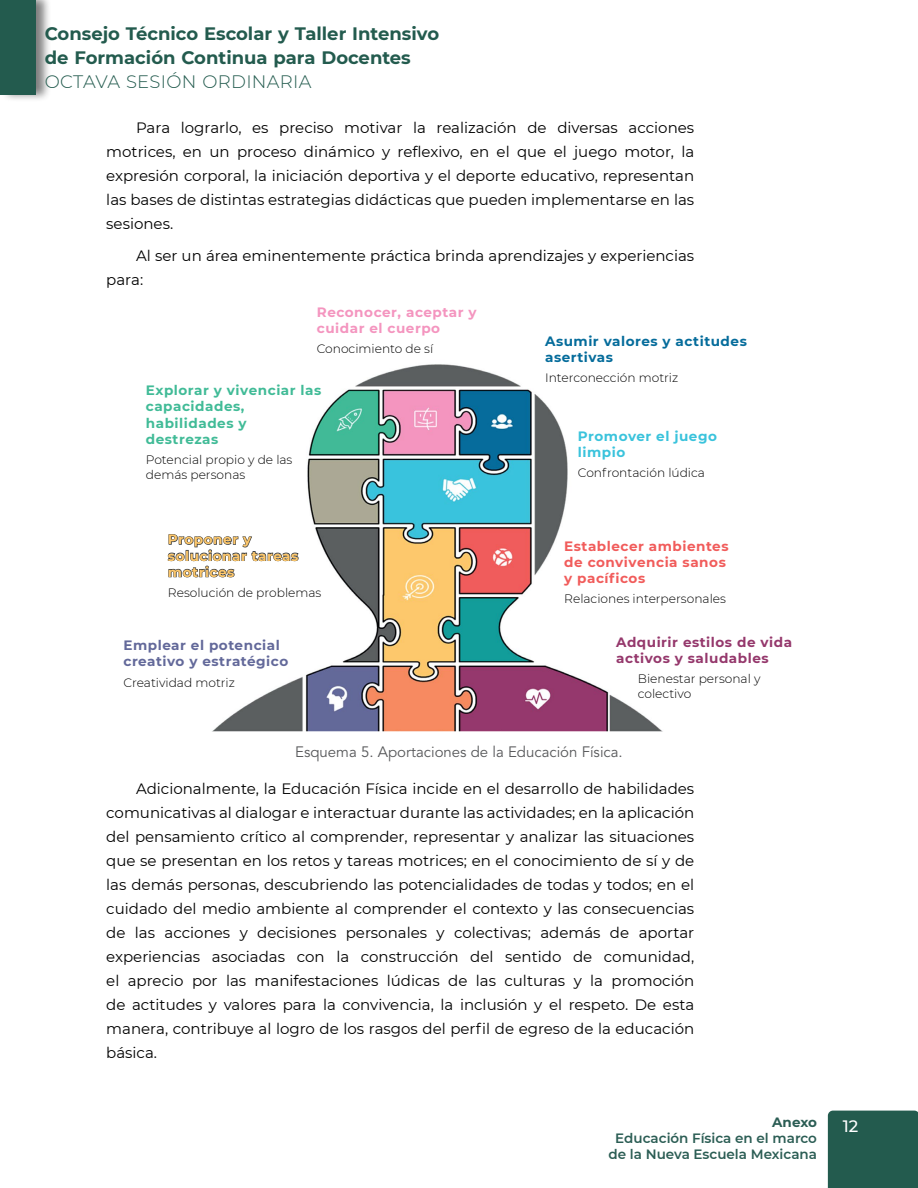
<style>
.page{position:relative;width:918px;height:1188px;background:#fff}
.page>*{position:absolute;margin:0;border:0;box-sizing:border-box;transform-origin:0 0}
.t1{font:700 18px/24px "Montserrat";color:#235b4e}
.t2{font:300 18px "Montserrat";letter-spacing:.015em;color:#235b4e}
.t3{font:500 16.5px "Montserrat";color:#fff}
.t4{font:15px/24px "Montserrat";color:#000;text-align:justify}
.t5{font:15px "Avenir LT Std";color:#58595b}
.t6{font:700 13.5px/16.2px "Montserrat";letter-spacing:.04em;color:#41bb97}
.t7{font:600 13.5px/16.2px "Montserrat";color:#2b5d54;text-align:center}
.t8{font:700 13.5px/16.2px "Montserrat";letter-spacing:.04em;color:#f15c5b}
.t9{font:700 13.5px/16.2px "Montserrat";letter-spacing:.04em;color:#95386c}
.t10{font:700 13.5px/16.2px "Montserrat";letter-spacing:.04em;color:#63699a}
.t11{font:700 13.5px/16.2px "Montserrat";letter-spacing:.04em;color:#fec86c}
.t12{font:700 13.5px/16.2px "Montserrat";letter-spacing:.04em;color:#f495bf}
.t13{font:700 13.5px/16.2px "Montserrat";letter-spacing:.04em;color:#056c9b}
.t14{font:700 13.5px/16.2px "Montserrat";letter-spacing:.04em;color:#3ac3dc}
.t15{font:700 13.5px "Montserrat";letter-spacing:-.005em;color:#2b5d54}
.t16{font:300 12.15px/14.7px "Montserrat";color:#000}
</style>
<div class="page">
<div style="left:828px;top:1111px;width:90px;height:77px;background:#235b4e"></div>
<div style="left:0;top:0;width:52px;height:103px;background:#000;opacity:.5"></div>
<div style="left:0;top:0;width:35px;height:94px;background:#235b4e"></div>
<svg style="left:167px;top:534px;width:36px;height:44px"></svg>
<img style="left:203px;top:364px;width:459px;height:367px">
<p class="t1" style="left:45px;top:21px;width:396px">Consejo Técnico Escolar y Taller Intensivo de Formación Continua para Docentes</p>
<p class="t2" style="left:45px;top:70px;width:268px">OCTAVA SESIÓN ORDINARIA</p>
<p class="t4" style="left:106px;top:115px;width:590px;text-indent:30px">Para lograrlo, es preciso motivar la realización de diversas acciones motrices, en un proceso dinámico y reflexivo, en el que el juego motor, la expresión corporal, la iniciación deportiva y el deporte educativo, representan las bases de distintas estrategias didácticas que pueden implementarse en las sesiones.</p>
<p class="t4" style="left:106px;top:243px;width:589px;text-indent:30px">Al ser un área eminentemente práctica brinda aprendizajes y experiencias para:</p>
<p class="t12" style="left:317px;top:303px;width:161px">Reconocer, aceptar y cuidar el cuerpo</p>
<p class="t16" style="left:317px;top:341px;width:118px">Conocimiento de sí</p>
<p class="t13" style="left:545px;top:332px;width:203px">Asumir valores y actitudes asertivas</p>
<p class="t16" style="left:545px;top:370px;width:135px">Interconección motriz</p>
<p class="t6" style="left:146px;top:382px;width:177px">Explorar y vivenciar las capacidades, habilidades y destrezas</p>
<p class="t16" style="left:146px;top:452px;width:148px">Potencial propio y de las demás personas</p>
<p class="t11" style="left:168px;top:531px;width:132px">Proponer y solucionar tareas motrices</p>
<p class="t16" style="left:168px;top:585px;width:155px">Resolución de problemas</p>
<p class="t10" style="left:123px;top:637px;width:166px">Emplear el potencial creativo y estratégico</p>
<p class="t16" style="left:123px;top:675px;width:113px">Creatividad motriz</p>
<p class="t14" style="left:578px;top:427px;width:141px">Promover el juego limpio</p>
<p class="t16" style="left:578px;top:465px;width:129px">Confrontación lúdica</p>
<p class="t8" style="left:564px;top:537px;width:166px">Establecer ambientes de convivencia sanos y pacíficos</p>
<p class="t16" style="left:564px;top:591px;width:163px">Relaciones interpersonales</p>
<p class="t9" style="left:616px;top:633px;width:177px">Adquirir estilos de vida activos y saludables</p>
<p class="t16" style="left:638px;top:671px;width:124px">Bienestar personal y colectivo</p>
<p class="t5" style="left:295px;top:743px;width:329px">Esquema 5. Aportaciones de la Educación Física.</p>
<p class="t4" style="left:106px;top:776px;width:590px;text-indent:30px">Adicionalmente, la Educación Física incide en el desarrollo de habilidades comunicativas al dialogar e interactuar durante las actividades; en la aplicación del pensamiento crítico al comprender, representar y analizar las situaciones que se presentan en los retos y tareas motrices; en el conocimiento de sí y de las demás personas, descubriendo las potencialidades de todas y todos; en el cuidado del medio ambiente al comprender el contexto y las consecuencias de las acciones y decisiones personales y colectivas; además de aportar experiencias asociadas con la construcción del sentido de comunidad, el aprecio por las manifestaciones lúdicas de las culturas y la promoción de actitudes y valores para la convivencia, la inclusión y el respeto. De esta manera, contribuye al logro de los rasgos del perfil de egreso de la educación básica.</p>
<p class="t15" style="left:772px;top:1112px;width:46px">Anexo</p>
<p class="t7" style="left:609px;top:1129px;width:210px">Educación Física en el marco de la Nueva Escuela Mexicana</p>
<p class="t3" style="left:843px;top:1114px;width:17px">12</p>
</div>
